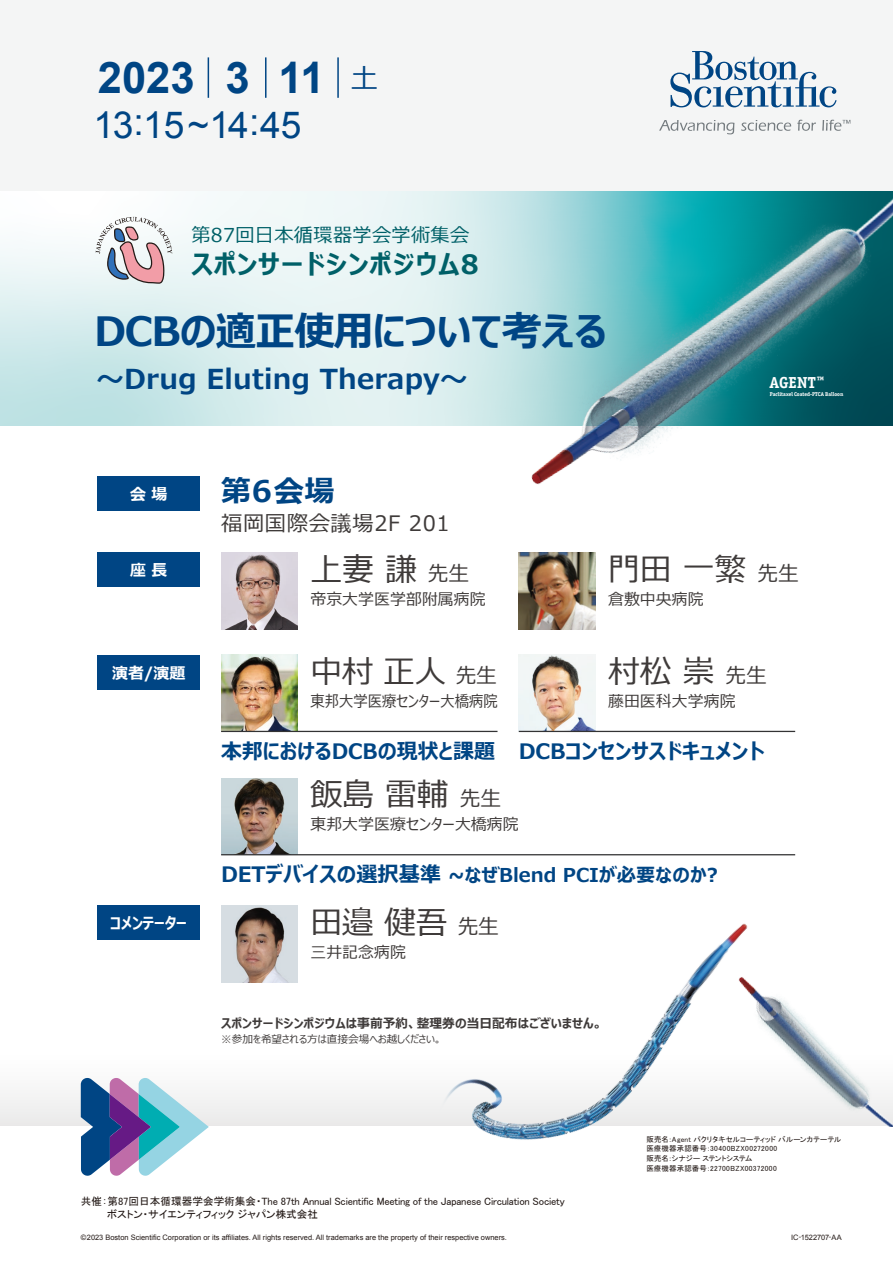
<style>
.page{position:relative;width:893px;height:1263px;background:#fff}
.page>*{position:absolute;margin:0;border:0;box-sizing:border-box;transform-origin:0 0}
.t1{font:700 43.65px "Arial";color:#004584}
.t2{font:700 40.35px "Meiryo UI";letter-spacing:-.03em;color:#004584}
.t3{font:37.2px "Arial";letter-spacing:-.02em;color:#004584}
.t4{font:31.95px "Meiryo UI";color:#3f3b3a}
.t5{font:700 29.7px "Meiryo UI";color:#004584}
.t6{font:700 27.45px "Meiryo UI";letter-spacing:.01em;color:#004584}
.t7{font:700 26.55px "Meiryo UI";letter-spacing:.03em;color:#006068}
.t8{font:700 21.3px "Meiryo UI";color:#004584}
.t9{font:21.3px "Meiryo UI";letter-spacing:.03em;color:#3f3b3a}
.t10{font:700 19.2px "Meiryo UI";color:#004584}
.t11{font:19.2px "Meiryo UI";letter-spacing:.02em;color:#006068}
.t12{font:15.9px "Meiryo UI";color:#3f3b3a}
.t13{font:15.9px "Meiryo UI";color:#3f3b3a;scale:.9 1}
.t14{font:700 15.9px "Meiryo UI";letter-spacing:-.02em;color:#fff}
.t15{font:700 15.9px "Meiryo UI";letter-spacing:-.02em;color:#fff;scale:.9 1}
.t16{font:700 15.9px "Officina Ser ITC Std";letter-spacing:.01em;color:#fff}
.t17{font:700 12.75px "Meiryo UI";color:#3f3b3a}
.t18{font:10.65px/12.8px "MS P Gothic";letter-spacing:-.02em;color:#231916}
.t19{font:10.65px "Meiryo UI";color:#3f3b3a}
.t20{font:7.5px "Arial";color:#231916}
.t21{font:7.5px/9.6px "MS P Gothic";letter-spacing:.03em;color:#231916}
.t22{font:700 5.55px "Officina Ser ITC Std";color:#fff}
.s1{font-family:"Meiryo UI";font-weight:400;font-size:27.15px}
.s2{font-size:20.7px}
.s3{font-size:21.3px}
</style>
<div class="page">
<div style="left:0;top:1054px;width:893px;height:73px;background:linear-gradient(to bottom,#fff,#eaeaea)"></div>
<div style="left:0;top:0;width:893px;height:191px;background:#f4f5f5"></div>
<svg style="left:670px;top:51px;width:166px;height:56px"></svg>
<svg style="left:659px;top:120px;width:75px;height:14px"></svg>
<svg style="left:741px;top:120px;width:50px;height:11px"></svg>
<svg style="left:797px;top:120px;width:19px;height:11px"></svg>
<svg style="left:822px;top:120px;width:28px;height:11px"></svg>
<svg style="left:0;top:191px;width:468px;height:234px"></svg>
<svg style="left:81px;top:1076px;width:128px;height:100px"></svg>
<img style="left:799px;top:1016px;width:94px;height:111px">
<img style="left:407px;top:923px;width:392px;height:217px">
<img style="left:221px;top:655px;width:77px;height:76px">
<img style="left:221px;top:553px;width:77px;height:76px">
<img style="left:519px;top:553px;width:76px;height:76px">
<hr style="left:208px;top:57px;width:1px;height:41px;background:#004584">
<hr style="left:265px;top:57px;width:1px;height:41px;background:#004584">
<hr style="left:337px;top:57px;width:2px;height:41px;background:#004584">
<img style="left:468px;top:191px;width:425px;height:362px">
<hr style="left:221px;top:731px;width:276px;height:1px;background:#333334">
<img style="left:519px;top:655px;width:76px;height:76px">
<hr style="left:519px;top:731px;width:276px;height:1px;background:#333334">
<img style="left:221px;top:778px;width:77px;height:76px">
<hr style="left:221px;top:854px;width:574px;height:1px;background:#333334">
<img style="left:221px;top:906px;width:77px;height:76px">
<div style="left:98px;top:476px;width:102px;height:34px;background:#004584"></div>
<div style="left:98px;top:553px;width:102px;height:34px;background:#004584"></div>
<div style="left:98px;top:906px;width:102px;height:34px;background:#004584"></div>
<div style="left:98px;top:655px;width:102px;height:34px;background:#004584"></div>
<svg style="left:96px;top:217px;width:76px;height:67px"></svg>
<h1 class="t1" style="left:98px;top:48px;width:153px">2023 3</h1>
<h3 class="t3" style="left:94px;top:101px;width:209px">13:15~14:45</h3>
<h1 class="t1" style="left:279px;top:48px;width:101px">11 <span class="s1">土</span></h1>
<h3 class="t11" style="left:191px;top:222px;width:279px">第87回日本循環器学会学術集会</h3>
<h3 class="t7" style="left:191px;top:246px;width:289px">スポンサードシンポジウム8</h3>
<h2 class="t2" style="left:94px;top:303px;width:514px">DCBの適正使用について考える</h2>
<h3 class="t6" style="left:97px;top:360px;width:373px">～Drug Eluting Therapy～</h3>
<h3 class="t16" style="left:770px;top:373px;width:56px">AGENT <sup>™</sup></h3>
<p class="t22" style="left:770px;top:390px;width:75px">Paclitaxel Coated-PTCA Balloon</p>
<h3 class="t14" style="left:130px;top:483px;width:39px">会 場</h3>
<h3 class="t14" style="left:130px;top:559px;width:39px">座 長</h3>
<h3 class="t14" style="left:112px;top:662px;width:75px">演者/演題</h3>
<h3 class="t15" style="left:110px;top:912px;width:87px">コメンテーター</h3>
<h3 class="t5" style="left:221px;top:471px;width:115px">第6会場</h3>
<h3 class="t9" style="left:221px;top:508px;width:230px">福岡国際会議場2F 201</h3>
<h3 class="t4" style="left:310px;top:547px;width:160px">上妻 謙 <span class="s2">先生</span></h3>
<h3 class="t12" style="left:310px;top:588px;width:177px">帝京大学医学部附属病院</h3>
<h3 class="t4" style="left:310px;top:649px;width:188px">中村 正人 <span class="s2">先生</span></h3>
<h3 class="t13" style="left:310px;top:690px;width:210px">東邦大学医療センター大橋病院</h3>
<h3 class="t8" style="left:221px;top:736px;width:275px">本邦におけるDCBの現状と課題</h3>
<h3 class="t4" style="left:608px;top:547px;width:192px">門田 一繁 <span class="s2">先生</span></h3>
<h3 class="t12" style="left:608px;top:588px;width:97px">倉敷中央病院</h3>
<h3 class="t4" style="left:608px;top:649px;width:160px">村松 崇 <span class="s2">先生</span></h3>
<h3 class="t12" style="left:608px;top:690px;width:129px">藤田医科大学病院</h3>
<h3 class="t8" style="left:519px;top:736px;width:247px">DCBコンセンサスドキュメント</h3>
<h3 class="t4" style="left:310px;top:772px;width:192px">飯島 雷輔 <span class="s2">先生</span></h3>
<h3 class="t12" style="left:310px;top:814px;width:210px">東邦大学医療センター大橋病院</h3>
<h3 class="t10" style="left:221px;top:861px;width:498px"><span class="s3">DETデバイスの選択基準</span> ~なぜBlend PCIが必要なのか?</h3>
<h3 class="t4" style="left:310px;top:900px;width:190px">田邉 健吾 <span class="s2">先生</span></h3>
<h3 class="t12" style="left:310px;top:941px;width:97px">三井記念病院</h3>
<h3 class="t17" style="left:221px;top:1014px;width:383px">スポンサードシンポジウムは事前予約、整理券の当日配布はございません。</h3>
<h3 class="t19" style="left:221px;top:1031px;width:222px">※参加を希望される方は直接会場へお越しください。</h3>
<p class="t21" style="left:646px;top:1134px;width:197px">販売名：Agent パクリタキセルコーティッド バルーンカテーテル医療機器承認番号：30400BZX00272000<br>販売名：シナジー ステントシステム<br>医療機器承認番号：22700BZX00372000</p>
<h3 class="t18" style="left:107px;top:1195px;width:459px;text-indent:-26px">共催：第87回日本循環器学会学術集会・The 87th Annual Scientific Meeting of the Japanese Circulation Societyボストン・サイエンティフィック ジャパン株式会社</h3>
<p class="t20" style="left:81px;top:1232px;width:428px">©2023 Boston Scientific Corporation or its affiliates. All rights reserved. All trademarks are the property of their respective owners.</p>
<p class="t20" style="left:791px;top:1232px;width:52px">IC-1522707-AA</p>
</div>
